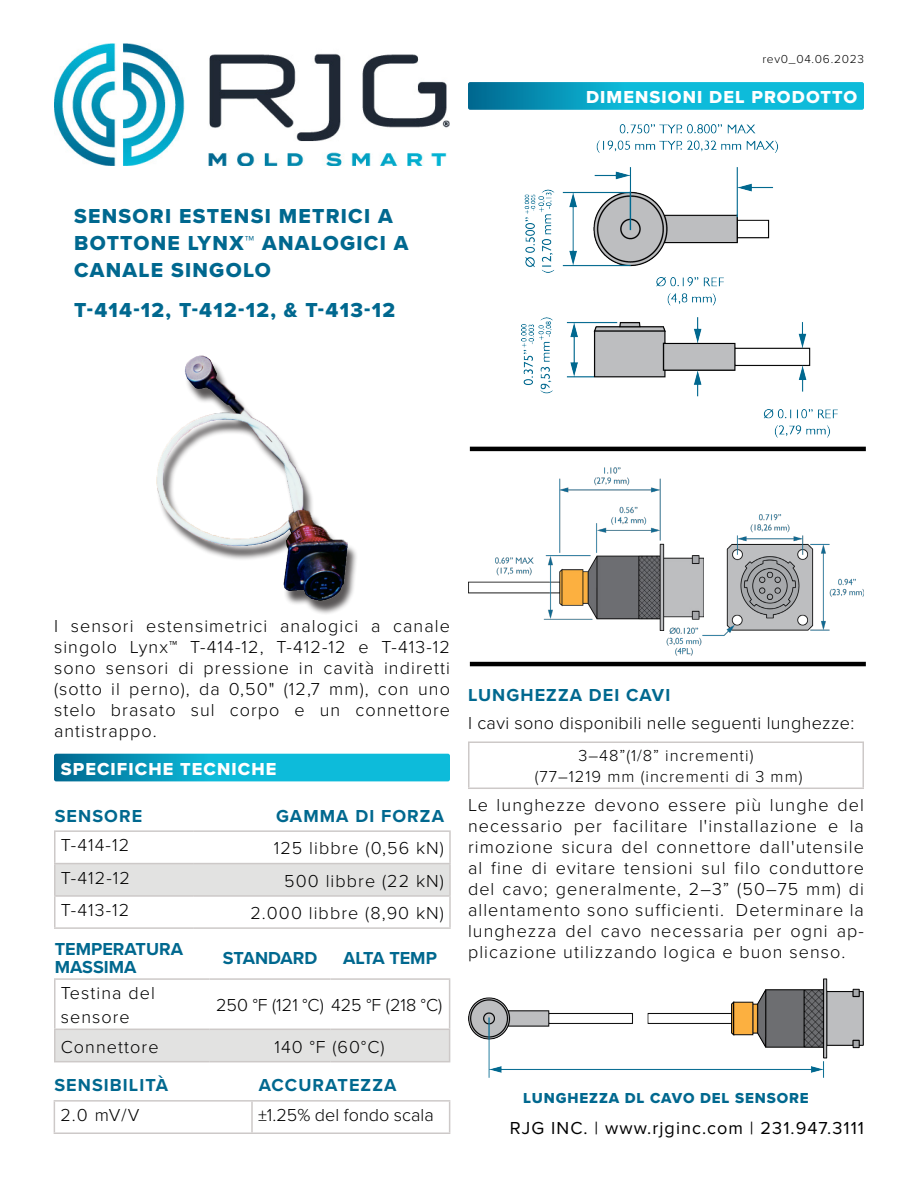
<style>
.page{position:relative;width:918px;height:1188px;background:#fff}
.page>*{position:absolute;margin:0;border:0;box-sizing:border-box;transform-origin:0 0}
.t1{font:21px/27px "Proxima Nova Extrabld";letter-spacing:.06em;color:#00688f}
.t2{font:300 18px/21px "Proxima Nova";letter-spacing:.06em;color:#000;text-align:justify}
.t3{font:700 18px "Proxima Nova";letter-spacing:.06em;color:#00688f}
.t4{font:300 18px "Proxima Nova";color:#000}
.t5{font:300 18px "Proxima Nova";letter-spacing:.02em;color:#000}
.t6{font:18px "Proxima Nova Extrabld";letter-spacing:.06em;color:#fff}
.t7{font:18px "Proxima Nova";letter-spacing:.06em;color:#000}
.t8{font:700 18px/18px "Proxima Nova";color:#00688f}
.t9{font:300 16.5px/21px "Proxima Nova";letter-spacing:.06em;color:#000;text-align:center}
.t10{font:15px "Proxima Nova Extrabld";letter-spacing:.06em;color:#00688f}
.t11{font:300 12px "Proxima Nova";letter-spacing:.06em;color:#000}
</style>
<div class="page">
<img style="left:54px;top:44px;width:396px;height:122px">
<svg style="left:54px;top:754px;width:396px;height:27px;background:#0aaaca"></svg>
<svg style="left:468px;top:82px;width:396px;height:28px;background:#0caacb"></svg>
<div style="left:156px;top:360px;width:203px;height:256px;background:#231f20;opacity:.75"></div>
<img style="left:156px;top:356px;width:192px;height:245px">
<div style="left:56px;top:864px;width:393px;height:31px;background:#e2e2e1"></div>
<hr style="left:54px;top:830px;width:139px;height:2px;background:#cdc9c8">
<hr style="left:193px;top:830px;width:258px;height:2px;background:#cdc9c8">
<hr style="left:449px;top:832px;width:2px;height:31px;background:#cdc9c8">
<hr style="left:54px;top:863px;width:139px;height:1px;background:#cdc9c8">
<hr style="left:193px;top:863px;width:258px;height:1px;background:#cdc9c8">
<hr style="left:449px;top:864px;width:2px;height:31px;background:#cdc9c8">
<hr style="left:54px;top:895px;width:139px;height:2px;background:#cdc9c8">
<hr style="left:193px;top:895px;width:258px;height:2px;background:#cdc9c8">
<hr style="left:449px;top:897px;width:2px;height:30px;background:#cdc9c8">
<hr style="left:193px;top:927px;width:258px;height:2px;background:#cdc9c8">
<hr style="left:54px;top:832px;width:2px;height:31px;background:#cdc9c8">
<hr style="left:54px;top:864px;width:2px;height:31px;background:#cdc9c8">
<hr style="left:54px;top:897px;width:2px;height:30px;background:#cdc9c8">
<hr style="left:54px;top:927px;width:139px;height:2px;background:#cdc9c8">
<div style="left:56px;top:1030px;width:393px;height:31px;background:#e2e2e1"></div>
<hr style="left:449px;top:1030px;width:1px;height:31px;background:#cdc9c8">
<hr style="left:54px;top:1030px;width:2px;height:31px;background:#cdc9c8">
<hr style="left:54px;top:1061px;width:156px;height:1px;background:#cdc9c8">
<hr style="left:210px;top:1061px;width:120px;height:1px;background:#cdc9c8">
<hr style="left:330px;top:1061px;width:120px;height:1px;background:#cdc9c8">
<hr style="left:54px;top:980px;width:2px;height:49px;background:#cdc9c8">
<hr style="left:449px;top:980px;width:1px;height:49px;background:#cdc9c8">
<hr style="left:54px;top:1029px;width:156px;height:1px;background:#cdc9c8">
<hr style="left:210px;top:1029px;width:120px;height:1px;background:#cdc9c8">
<hr style="left:330px;top:1029px;width:120px;height:1px;background:#cdc9c8">
<hr style="left:54px;top:978px;width:156px;height:2px;background:#cdc9c8">
<hr style="left:210px;top:978px;width:120px;height:2px;background:#cdc9c8">
<hr style="left:330px;top:978px;width:120px;height:2px;background:#cdc9c8">
<hr style="left:54px;top:1102px;width:1px;height:30px;background:#cdc9c8">
<hr style="left:251px;top:1102px;width:2px;height:30px;background:#cdc9c8">
<hr style="left:449px;top:1102px;width:1px;height:30px;background:#cdc9c8">
<hr style="left:54px;top:1132px;width:198px;height:2px;background:#cdc9c8">
<hr style="left:252px;top:1132px;width:198px;height:2px;background:#cdc9c8">
<hr style="left:54px;top:1100px;width:198px;height:2px;background:#cdc9c8">
<hr style="left:252px;top:1100px;width:198px;height:2px;background:#cdc9c8">
<hr style="left:470px;top:662px;width:396px;height:4px;background:#000">
<hr style="left:470px;top:447px;width:396px;height:4px;background:#000">
<img style="left:468px;top:978px;width:396px;height:100px">
<hr style="left:468px;top:741px;width:396px;height:2px;background:#cdc9c8">
<hr style="left:468px;top:743px;width:2px;height:45px;background:#cdc9c8">
<hr style="left:862px;top:743px;width:2px;height:45px;background:#cdc9c8">
<hr style="left:468px;top:788px;width:396px;height:1px;background:#cdc9c8">
<img style="left:522px;top:277px;width:316px;height:160px">
<img style="left:524px;top:124px;width:255px;height:149px">
<img style="left:468px;top:467px;width:199px;height:163px">
<img style="left:667px;top:514px;width:197px;height:141px">
<p class="t1" style="left:74px;top:202px;width:336px">SENSORI ESTENSI METRICI A<br>BOTTONE LYNX™ ANALOGICI A<br>CANALE SINGOLO</p>
<p class="t1" style="left:74px;top:296px;width:323px">T‑414‑12, T‑412‑12, &amp; T‑413‑12</p>
<p class="t11" style="left:762px;top:51px;width:103px">rev0_04.06.2023</p>
<p class="t6" style="left:586px;top:84px;width:273px">DIMENSIONI DEL PRODOTTO</p>
<p class="t2" style="left:54px;top:614px;width:398px">I sensori estensimetrici analogici a canale singolo Lynx™ T‑414‑12, T‑412‑12 e T‑413‑12 sono sensori di pressione in cavità indiretti (sotto il perno), da 0,50" (12,7 mm), con uno stelo brasato sul corpo e un connettore antistrappo.</p>
<p class="t6" style="left:61px;top:755px;width:217px">SPECIFICHE TECNICHE</p>
<p class="t3" style="left:55px;top:802px;width:89px">SENSORE</p>
<p class="t3" style="left:276px;top:803px;width:169px">GAMMA DI FORZA</p>
<p class="t2" style="left:61px;top:834px;width:70px">T‑414‑12</p>
<p class="t2" style="left:274px;top:837px;width:172px">125 libbre (0,56 kN)</p>
<p class="t2" style="left:61px;top:866px;width:71px">T‑412-12</p>
<p class="t2" style="left:284px;top:869px;width:161px">500 libbre (22 kN)</p>
<p class="t2" style="left:61px;top:899px;width:70px">T‑413-12</p>
<p class="t2" style="left:250px;top:902px;width:195px">2.000 libbre (8,90 kN)</p>
<p class="t8" style="left:55px;top:940px;width:130px">TEMPERATURA<br>MASSIMA</p>
<p class="t8" style="left:223px;top:949px;width:96px">STANDARD</p>
<p class="t8" style="left:343px;top:949px;width:95px">ALTA TEMP</p>
<p class="t2" style="left:61px;top:980px;width:96px;line-height:24px">Testina del sensore</p>
<p class="t4" style="left:216px;top:992px;width:228px">250 °F (121 °C) 425 °F (218 °C)</p>
<p class="t2" style="left:61px;top:1035px;width:99px">Connettore</p>
<p class="t2" style="left:274px;top:1035px;width:112px">140 °F (60°C)</p>
<p class="t3" style="left:54px;top:1072px;width:115px">SENSIBILITÀ</p>
<p class="t3" style="left:259px;top:1072px;width:139px">ACCURATEZZA</p>
<p class="t2" style="left:60px;top:1104px;width:81px">2.0 mV/V</p>
<p class="t4" style="left:258px;top:1102px;width:177px">±1.25% del fondo scala</p>
<p class="t3" style="left:468px;top:682px;width:204px">LUNGHEZZA DEI CAVI</p>
<p class="t5" style="left:468px;top:709px;width:388px">I cavi sono disponibili nelle seguenti lunghezze:</p>
<p class="t9" style="left:535px;top:744px;width:269px">3–48”(1/8” incrementi)<br>(77–1219 mm (incrementi di 3 mm)</p>
<p class="t2" style="left:468px;top:793px;width:398px">Le lunghezze devono essere più lunghe del necessario per facilitare l'installazione e la rimozione sicura del connettore dall'utensile al fine di evitare tensioni sul filo conduttore del cavo; generalmente, 2–3” (50–75 mm) di allentamento sono sufficienti. Determinare la lunghezza del cavo necessaria per ogni ap‑ plicazione utilizzando logica e buon senso.</p>
<p class="t10" style="left:523px;top:1087px;width:287px">LUNGHEZZA DL CAVO DEL SENSORE</p>
<p class="t7" style="left:510px;top:1115px;width:356px">RJG INC. | www.rjginc.com | 231.947.3111</p>
</div>
